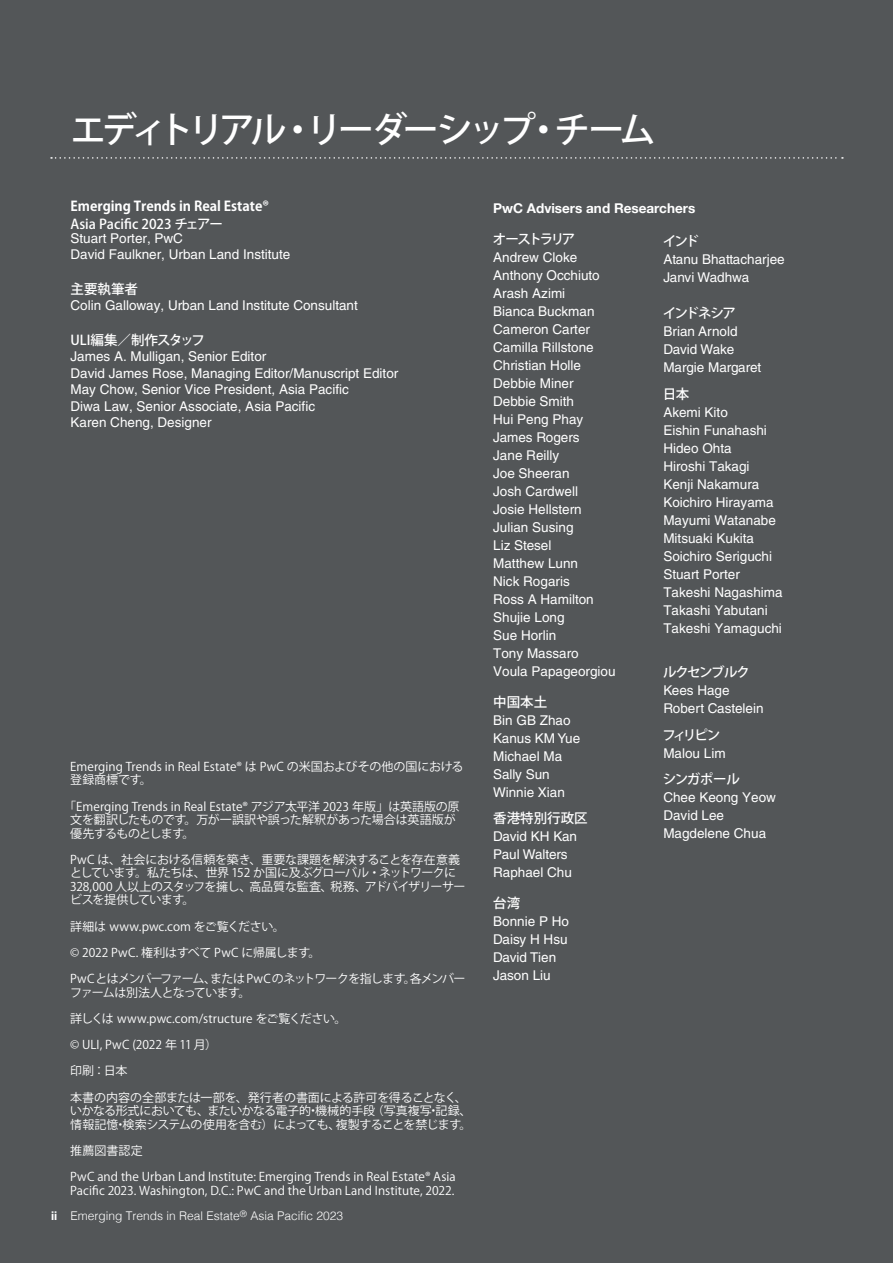
<style>
.page{position:relative;width:893px;height:1263px;background:#535658}
.page>*{position:absolute;margin:0;border:0;box-sizing:border-box;transform-origin:0 0}
.t1{font:500 36px "Koz Go Pro";letter-spacing:-.135em;color:#fff}
.t2{font:13.5px/18px "Helvetica LT Std";color:#fff}
.t3{font:500 13.5px "Koz Go Pro";color:#fff}
.t4{font:500 13.5px "Koz Go Pro";letter-spacing:-.04em;color:#fff}
.t5{font:700 13.5px "Koz Go Pro";color:#fff}
.t6{font:700 13.5px "Helvetica Neue";color:#fff}
.t7{font:500 13.5px "Koz Go Pro";letter-spacing:-.1em;color:#fff}
.t8{font:500 13.5px "Koz Go Pro";letter-spacing:-.165em;color:#fff}
.t9{font:12px/26.2px "Koz Go Pro";letter-spacing:-.005em;color:#fff}
.t10{font:12px/13.5px "Koz Go Pro";letter-spacing:-.035em;color:#fff}
.t11{font:12px/13.5px "Koz Go Pro";letter-spacing:-.03em;color:#fff}
.t12{font:300 12px "Helvetica";color:#fff}
.s1{font-family:"Helvetica Neue";font-weight:700}
</style>
<div class="page">
<svg style="left:51px;top:157px;width:792px;height:2px"></svg>
<h1 class="t1" style="left:70px;top:106px;width:587px">エディトリアル・リーダーシップ・チーム</h1>
<p class="t5" style="left:70px;top:197px;width:200px">Emerging Trends in Real Estate®</p>
<p class="t3" style="left:70px;top:215px;width:154px">Asia Pacific 2023 チェアー</p>
<p class="t2" style="left:70px;top:229px;width:221px;line-height:16.5px">Stuart Porter, PwC<br>David Faulkner, Urban Land Institute</p>
<p class="t4" style="left:70px;top:280px;width:69px">主要執筆者</p>
<p class="t2" style="left:70px;top:296px;width:289px">Colin Galloway, Urban Land Institute Consultant</p>
<p class="t3" style="left:70px;top:331px;width:136px">ULI編集／制作スタッフ</p>
<p class="t2" style="left:70px;top:348px;width:329px;line-height:16.5px">James A. Mulligan, Senior Editor<br>David James Rose, Managing Editor/Manuscript Editor May Chow, Senior Vice President, Asia Pacific<br>Diwa Law, Senior Associate, Asia Pacific<br>Karen Cheng, Designer</p>
<p class="t9" style="left:70px;top:760px;width:395px;line-height:13.5px">Emerging Trends in Real Estate® は PwC の米国およびその他の国における登録商標です。</p>
<p class="t9" style="left:70px;top:800px;width:391px;line-height:13.5px;text-indent:-6px">「Emerging Trends in Real Estate® アジア太平洋 2023 年版」は英語版の原文を翻訳したものです。万が一誤訳や誤った解釈があった場合は英語版が優先するものとします。</p>
<p class="t10" style="left:70px;top:853px;width:397px">PwC は、社会における信頼を築き、重要な課題を解決することを存在意義としています。私たちは、世界 152 か国に及ぶグローバル・ネットワークに328,000 人以上のスタッフを擁し、高品質な監査、税務、アドバイザリーサービスを提供しています。</p>
<p class="t10" style="left:70px;top:913px;width:397px;line-height:26.2px">詳細は www.pwc.com をご覧ください。<br>© 2022 PwC. 権利はすべて PwC に帰属します。<br>PwCとはメンバーファーム、または PwC のネットワークを指します。各メンバー</p>
<p class="t9" style="left:70px;top:979px;width:398px">ファームは別法人となっています。<br>詳しくは www.pwc.com/structure をご覧ください。<br>© ULI, PwC (2022 年 11 月）<br>印刷：日本<br>本書の内容の全部または一部を、発行者の書面による許可を得ることなく、</p>
<p class="t11" style="left:70px;top:1104px;width:403px">いかなる形式においても、またいかなる電子的・機械的手段（写真複写・記録、情報記憶・検索システムの使用を含む）によっても、複製することを禁じます。</p>
<p class="t9" style="left:70px;top:1138px;width:387px">推薦図書認定<br>PwC and the Urban Land Institute: Emerging Trends in Real Estate® Asia</p>
<p class="t9" style="left:70px;top:1177px;width:386px">Pacific 2023. Washington, D.C.: PwC and the Urban Land Institute, 2022.</p>
<p class="t12" style="left:51px;top:1206px;width:294px"><span class="s1">ii</span> Emerging Trends in Real Estate<sup>®</sup> Asia Pacific 2023</p>
<p class="t6" style="left:493px;top:198px;width:204px">PwC Advisers and Researchers</p>
<p class="t4" style="left:663px;top:232px;width:38px">インド</p>
<p class="t2" style="left:663px;top:250px;width:123px">Atanu Bhattacharjee<br>Janvi Wadhwa</p>
<p class="t4" style="left:663px;top:304px;width:75px">インドネシア</p>
<p class="t2" style="left:663px;top:322px;width:99px">Brian Arnold<br>David Wake<br>Margie Margaret</p>
<p class="t4" style="left:663px;top:385px;width:28px">日本</p>
<p class="t2" style="left:663px;top:403px;width:121px">Akemi Kito<br>Eishin Funahashi<br>Hideo Ohta<br>Hiroshi Takagi<br>Kenji Nakamura<br>Koichiro Hirayama<br>Mayumi Watanabe<br>Mitsuaki Kukita<br>Soichiro Seriguchi<br>Stuart Porter<br>Takeshi Nagashima<br>Takashi Yabutani<br>Takeshi Yamaguchi</p>
<p class="t7" style="left:663px;top:663px;width:88px">ルクセンブルク</p>
<p class="t2" style="left:663px;top:681px;width:102px">Kees Hage<br>Robert Castelein</p>
<p class="t4" style="left:662px;top:726px;width:59px">フィリピン</p>
<p class="t2" style="left:663px;top:744px;width:64px">Malou Lim</p>
<p class="t4" style="left:663px;top:770px;width:79px">シンガポール</p>
<p class="t2" style="left:663px;top:788px;width:114px">Chee Keong Yeow<br>David Lee<br>Magdelene Chua</p>
<p class="t8" style="left:493px;top:230px;width:84px">オーストラリア</p>
<p class="t2" style="left:493px;top:248px;width:124px">Andrew Cloke<br>Anthony Occhiuto<br>Arash Azimi<br>Bianca Buckman<br>Cameron Carter<br>Camilla Rillstone<br>Christian Holle<br>Debbie Miner<br>Debbie Smith<br>Hui Peng Phay<br>James Rogers<br>Jane Reilly<br>Joe Sheeran<br>Josh Cardwell<br>Josie Hellstern<br>Julian Susing<br>Liz Stesel<br>Matthew Lunn<br>Nick Rogaris<br>Ross A Hamilton<br>Shujie Long<br>Sue Horlin<br>Tony Massaro<br>Voula Papageorgiou</p>
<p class="t4" style="left:493px;top:693px;width:55px">中国本土</p>
<p class="t2" style="left:493px;top:711px;width:88px">Bin GB Zhao<br>Kanus KM Yue<br>Michael Ma<br>Sally Sun<br>Winnie Xian</p>
<p class="t3" style="left:493px;top:809px;width:96px">香港特別行政区</p>
<p class="t2" style="left:493px;top:827px;width:85px">David KH Kan<br>Paul Walters<br>Raphael Chu</p>
<p class="t4" style="left:493px;top:894px;width:28px">台湾</p>
<p class="t2" style="left:493px;top:912px;width:77px">Bonnie P Ho<br>Daisy H Hsu<br>David Tien<br>Jason Liu</p>
</div>
